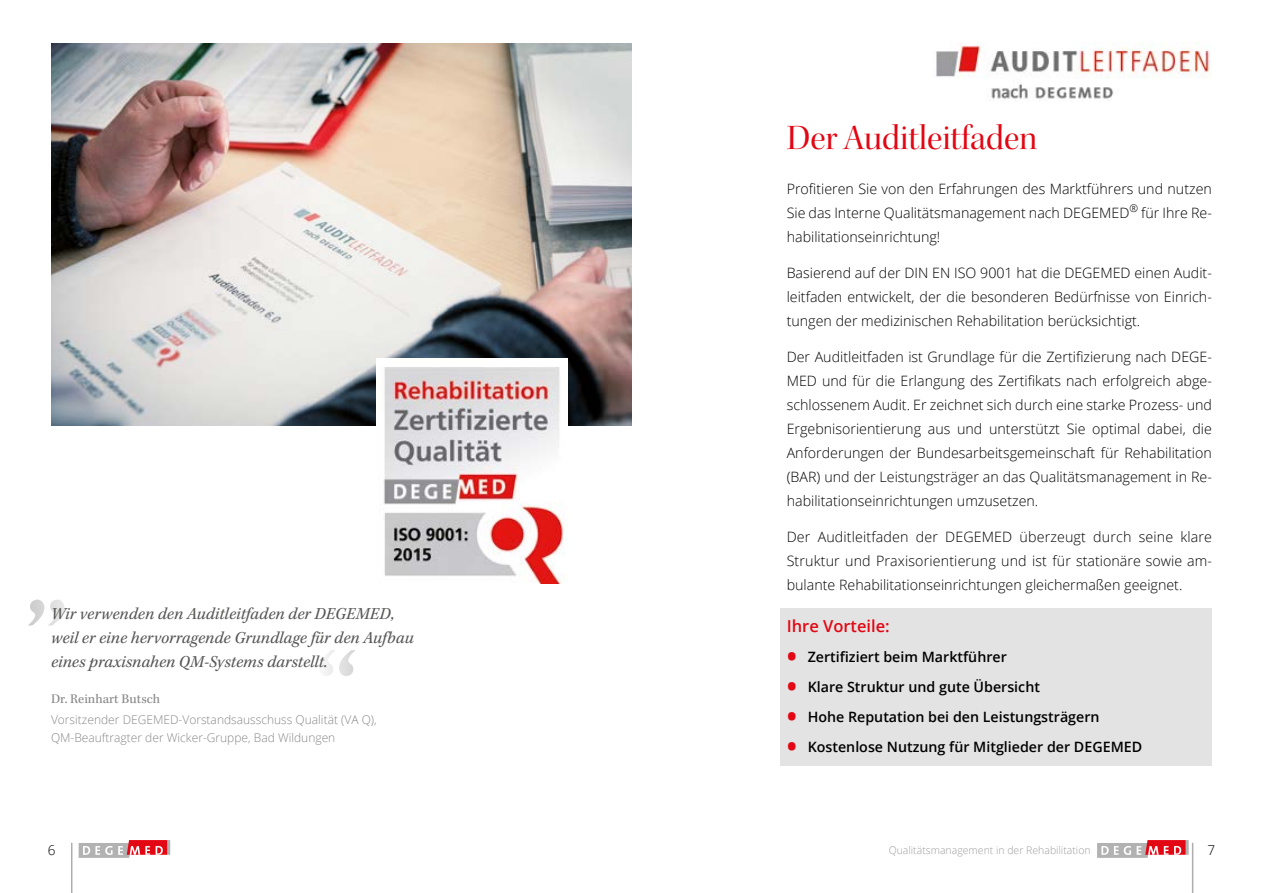
<style>
.page{position:relative;width:1263px;height:893px;background:#fff}
.page>*{position:absolute;margin:0;border:0;box-sizing:border-box;transform-origin:0 0}
.t1{font:36px "Kepler Std Disp";letter-spacing:-.005em;color:#e30613}
.t2{font:italic 17.25px/24px "Kepler Std";color:#575756}
.t3{font:600 16.5px "Open Sans";color:#e30613}
.t4{font:300 14.25px/24px "Open Sans";color:#000;text-align:justify}
.t5{font:600 14.25px "Open Sans";color:#000}
.t6{font:13.5px "Kepler Std";color:#878787}
.t7{font:300 13.5px "Open Sans";color:#000}
.t8{font:300 12px/18px "Open Sans";color:#878787}
.t9{font:300 10.5px "Open Sans";color:#9d9d9c}
.s1{font-weight:700;font-size:27px;color:#e30613}
</style>
<div class="page">
<hr style="left:167px;top:840px;width:3px;height:15px;background:#b3b2b2">
<svg style="left:79px;top:840px;width:88px;height:18px"></svg>
<hr style="left:1186px;top:840px;width:3px;height:15px;background:#b3b2b2">
<svg style="left:1097px;top:840px;width:89px;height:18px"></svg>
<hr style="left:71px;top:843px;width:1px;height:50px;background:#aeaeae">
<hr style="left:1192px;top:843px;width:1px;height:50px;background:#aeaeae">
<div style="left:780px;top:608px;width:432px;height:157px;background:#e3e3e3"></div>
<img style="left:51px;top:43px;width:580px;height:382px">
<svg style="left:324px;top:650px;width:32px;height:26px"></svg>
<svg style="left:28px;top:600px;width:36px;height:25px"></svg>
<img style="left:936px;top:43px;width:276px;height:59px">
<img style="left:376px;top:358px;width:192px;height:226px">
<p class="t2" style="left:51px;top:602px;width:364px">Wir verwenden den Auditleitfaden der DEGEMED, weil er eine hervorragende Grundlage für den Aufbau eines praxisnahen QM-Systems darstellt.</p>
<p class="t6" style="left:51px;top:691px;width:111px">Dr. Reinhart Butsch</p>
<p class="t8" style="left:51px;top:710px;width:327px">Vorsitzender DEGEMED-Vorstandsausschuss Qualität (VA Q),<br>QM-Beauftragter der Wicker-Gruppe, Bad Wildungen</p>
<h1 class="t1" style="left:787px;top:117px;width:252px">Der Auditleitfaden</h1>
<p class="t4" style="left:787px;top:176px;width:427px">Profitieren Sie von den Erfahrungen des Marktführers und nutzen Sie das Interne Qualitätsmanagement nach DEGEMED<sup>®</sup> für Ihre Re&shy;habilitationseinrichtung!</p>
<p class="t4" style="left:787px;top:260px;width:427px">Basierend auf der DIN EN ISO 9001 hat die DEGEMED einen Audit&shy;leitfaden entwickelt, der die besonderen Bedürfnisse von Einrich&shy;tungen der medizinischen Rehabilitation berücksichtigt.</p>
<p class="t4" style="left:787px;top:344px;width:427px">Der Auditleitfaden ist Grundlage für die Zertifizierung nach DEGE-MED und für die Erlangung des Zertifikats nach erfolgreich abge&shy;schlossenem Audit. Er zeichnet sich durch eine starke Prozess- und Ergebnisorientierung aus und unterstützt Sie optimal dabei, die Anforderungen der Bundesarbeitsgemeinschaft für Rehabilitation (BAR) und der Leistungsträger an das Qualitätsmanagement in Re&shy;habilitationseinrichtungen umzusetzen.</p>
<p class="t4" style="left:787px;top:524px;width:427px">Der Auditleitfaden der DEGEMED überzeugt durch seine klare Struktur und Praxisorientierung und ist für stationäre sowie am&shy;bulante Rehabilitationseinrichtungen gleichermaßen geeignet.</p>
<p class="t3" style="left:787px;top:614px;width:105px">Ihre Vorteile:</p>
<p class="t5" style="left:787px;top:647px;width:222px"><span class="s1">•</span> Zertifiziert beim Marktführer</p>
<p class="t5" style="left:787px;top:677px;width:255px"><span class="s1">•</span> Klare Struktur und gute Übersicht</p>
<p class="t5" style="left:787px;top:707px;width:314px"><span class="s1">•</span> Hohe Reputation bei den Leistungsträgern</p>
<p class="t5" style="left:787px;top:737px;width:357px"><span class="s1">•</span> Kostenlose Nutzung für Mitglieder der DEGEMED</p>
<p class="t7" style="left:48px;top:841px;width:9px">6</p>
<p class="t9" style="left:889px;top:843px;width:203px">Qualitätsmanagement in der Rehabilitation</p>
<p class="t7" style="left:1207px;top:841px;width:9px">7</p>
</div>
